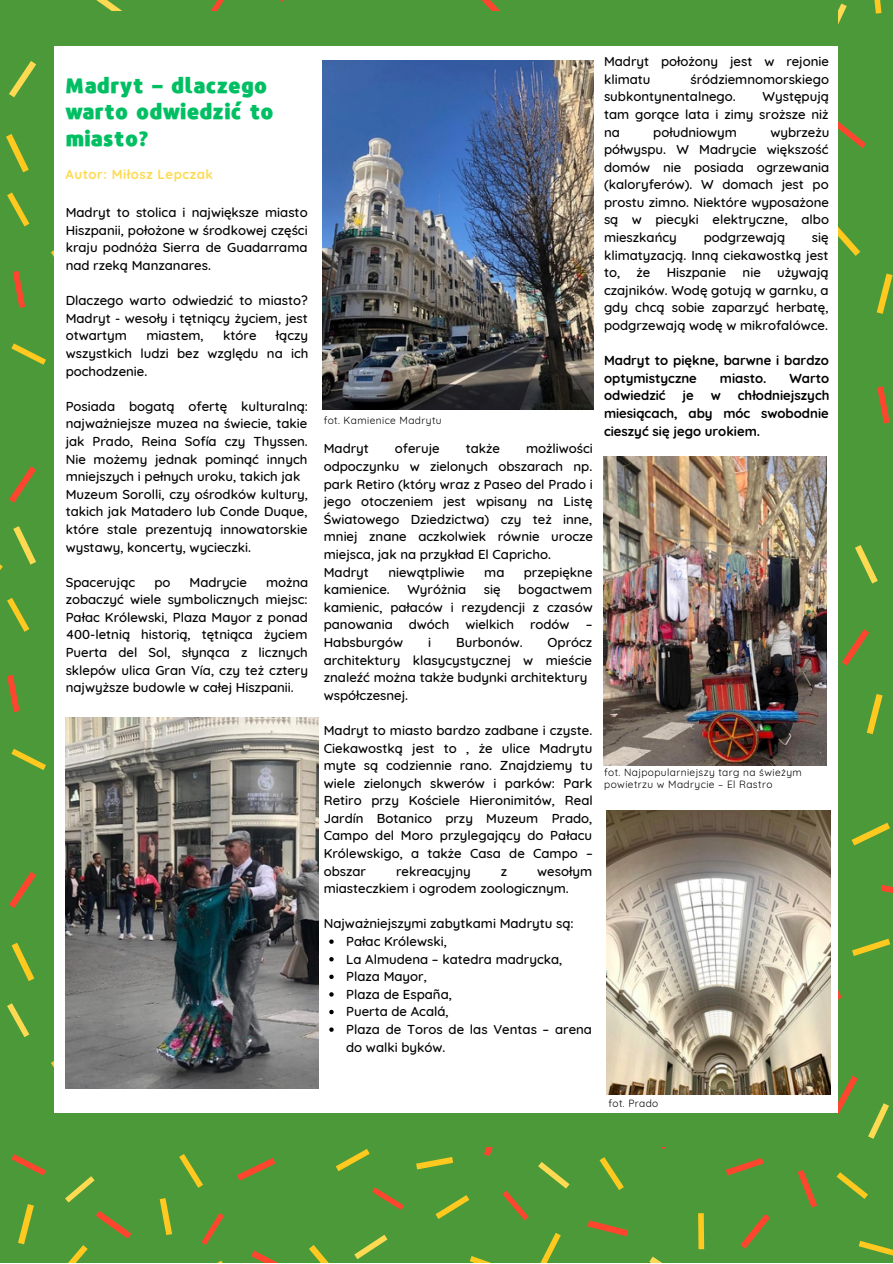
<style>
.page{position:relative;width:893px;height:1264px;background:#fff}
.page>*{position:absolute;margin:0;border:0;box-sizing:border-box;transform-origin:0 0}
.t1{font:900 20.7px/26.4px "Repo";letter-spacing:.04em;color:#00bf63}
.t2{font:500 13.2px/17.5px "Quicksand";color:#000;text-align:justify}
.t3{font:700 13.2px/17.5px "Quicksand";color:#000}
.t4{font:700 13.2px "Quicksand";letter-spacing:.04em;color:#fdda52}
.t5{font:10.2px/12.8px "Quicksand";letter-spacing:.04em;color:#000}
</style>
<div class="page">
<div style="left:0;top:0;width:892px;height:1262px;background:#4c9939"></div>
<svg style="left:13px;top:271px;width:12px;height:37px"></svg>
<svg style="left:211px;top:0;width:13px;height:11px"></svg>
<svg style="left:7px;top:675px;width:13px;height:37px"></svg>
<svg style="left:9px;top:466px;width:27px;height:37px"></svg>
<svg style="left:877px;top:386px;width:12px;height:37px"></svg>
<svg style="left:842px;top:629px;width:27px;height:36px"></svg>
<svg style="left:587px;top:1220px;width:41px;height:16px"></svg>
<svg style="left:740px;top:1214px;width:30px;height:34px"></svg>
<svg style="left:502px;top:1190px;width:26px;height:30px"></svg>
<svg style="left:837px;top:1075px;width:20px;height:38px"></svg>
<svg style="left:484px;top:1147px;width:9px;height:9px"></svg>
<svg style="left:797px;top:1170px;width:20px;height:37px"></svg>
<svg style="left:726px;top:1158px;width:37px;height:17px"></svg>
<svg style="left:9px;top:871px;width:27px;height:37px"></svg>
<svg style="left:251px;top:1250px;width:25px;height:12px"></svg>
<svg style="left:237px;top:1158px;width:38px;height:22px"></svg>
<svg style="left:372px;top:1187px;width:32px;height:22px"></svg>
<svg style="left:11px;top:1154px;width:35px;height:21px"></svg>
<svg style="left:96px;top:1210px;width:35px;height:28px"></svg>
<svg style="left:201px;top:1213px;width:23px;height:31px"></svg>
<svg style="left:481px;top:0;width:19px;height:11px"></svg>
<svg style="left:837px;top:121px;width:29px;height:27px"></svg>
<svg style="left:837px;top:961px;width:4px;height:39px"></svg>
<svg style="left:881px;top:885px;width:11px;height:8px"></svg>
<svg style="left:837px;top:756px;width:1px;height:21px"></svg>
<svg style="left:837px;top:328px;width:1px;height:21px"></svg>
<svg style="left:837px;top:1013px;width:1px;height:34px"></svg>
<svg style="left:837px;top:878px;width:1px;height:31px"></svg>
<svg style="left:9px;top:61px;width:27px;height:36px"></svg>
<svg style="left:96px;top:0;width:26px;height:11px"></svg>
<svg style="left:855px;top:545px;width:22px;height:38px"></svg>
<svg style="left:649px;top:1256px;width:12px;height:6px"></svg>
<svg style="left:7px;top:1003px;width:22px;height:34px"></svg>
<svg style="left:354px;top:1234px;width:33px;height:25px"></svg>
<svg style="left:538px;top:1162px;width:31px;height:26px"></svg>
<svg style="left:868px;top:1103px;width:21px;height:35px"></svg>
<svg style="left:65px;top:1176px;width:30px;height:26px"></svg>
<svg style="left:838px;top:4px;width:8px;height:21px"></svg>
<svg style="left:6px;top:134px;width:23px;height:38px"></svg>
<svg style="left:51px;top:233px;width:4px;height:24px"></svg>
<svg style="left:7px;top:192px;width:22px;height:35px"></svg>
<svg style="left:0;top:526px;width:36px;height:106px"></svg>
<svg style="left:11px;top:343px;width:35px;height:22px"></svg>
<svg style="left:866px;top:694px;width:16px;height:40px"></svg>
<svg style="left:876px;top:273px;width:16px;height:41px"></svg>
<svg style="left:837px;top:222px;width:23px;height:34px"></svg>
<div style="left:698px;top:1213px;width:6px;height:36px;background:#ffc91f"></div>
<svg style="left:541px;top:1233px;width:19px;height:29px"></svg>
<svg style="left:12px;top:943px;width:22px;height:38px"></svg>
<svg style="left:51px;top:1043px;width:4px;height:24px"></svg>
<svg style="left:11px;top:749px;width:35px;height:21px"></svg>
<svg style="left:469px;top:1256px;width:19px;height:6px"></svg>
<svg style="left:309px;top:1245px;width:19px;height:17px"></svg>
<svg style="left:18px;top:1204px;width:16px;height:41px"></svg>
<svg style="left:336px;top:1149px;width:33px;height:22px"></svg>
<svg style="left:599px;top:1157px;width:24px;height:33px"></svg>
<svg style="left:858px;top:1240px;width:34px;height:15px"></svg>
<svg style="left:836px;top:1172px;width:32px;height:26px"></svg>
<svg style="left:416px;top:1157px;width:37px;height:12px"></svg>
<svg style="left:435px;top:1195px;width:34px;height:23px"></svg>
<svg style="left:69px;top:1245px;width:19px;height:17px"></svg>
<svg style="left:160px;top:1198px;width:12px;height:37px"></svg>
<svg style="left:179px;top:1154px;width:24px;height:33px"></svg>
<svg style="left:874px;top:0;width:7px;height:14px"></svg>
<svg style="left:852px;top:938px;width:38px;height:18px"></svg>
<svg style="left:851px;top:822px;width:38px;height:23px"></svg>
<div style="left:55px;top:25px;width:782px;height:1108px;background:#fff"></div>
<div style="left:55px;top:1113px;width:782px;height:33px;background:#4c9939"></div>
<div style="left:55px;top:12px;width:782px;height:34px;background:#4c9939"></div>
<img style="left:65px;top:717px;width:253px;height:371px">
<img style="left:323px;top:61px;width:270px;height:348px">
<img style="left:603px;top:456px;width:223px;height:309px">
<img style="left:606px;top:810px;width:224px;height:284px">
<svg style="left:288px;top:939px;width:45px;height:22px"></svg>
<svg style="left:329px;top:974px;width:4px;height:5px"></svg>
<svg style="left:329px;top:992px;width:5px;height:23px"></svg>
<svg style="left:329px;top:1027px;width:5px;height:5px"></svg>
<h1 class="t1" style="left:66px;top:71px;width:209px">Madryt – dlaczego warto odwiedzić to miasto?</h1>
<p class="t4" style="left:65px;top:166px;width:149px">Autor: Miłosz Lepczak</p>
<p class="t2" style="left:66px;top:203px;width:243px">Madryt to stolica i największe miasto Hiszpanii, położone w środkowej części kraju podnóża Sierra de Guadarrama nad rzeką Manzanares.</p>
<p class="t2" style="left:66px;top:291px;width:244px">Dlaczego warto odwiedzić to miasto?<br>Madryt - wesoły i tętniący życiem, jest otwartym</p>
<p class="t2" style="left:66px;top:326px;width:244px;text-indent:210px">łączy wszystkich ludzi bez względu na ich pochodzenie.</p>
<p class="t2" style="left:66px;top:397px;width:244px;text-align:left">Posiada bogatą ofertę kulturalną: najważniejsze muzea na świecie, takie jak Prado, Reina Sofía czy Thyssen.<br>Nie możemy jednak pominąć innych mniejszych i pełnych uroku, takich jak Muzeum Sorolli, czy ośrodków kultury, takich jak Matadero lub Conde Duque, które stale prezentują innowatorskie wystawy, koncerty, wycieczki.</p>
<p class="t2" style="left:66px;top:573px;width:71px">Spacerując</p>
<p class="t2" style="left:154px;top:573px;width:18px">po</p>
<p class="t2" style="left:189px;top:573px;width:59px">Madrycie</p>
<p class="t2" style="left:146px;top:326px;width:59px">miastem,</p>
<p class="t2" style="left:223px;top:326px;width:35px">które</p>
<p class="t2" style="left:66px;top:573px;width:244px;text-indent:200px">można zobaczyć wiele symbolicznych miejsc:<br>Pałac Królewski, Plaza Mayor z ponad 400-letnią historią, tętniąca życiem Puerta del Sol, słynąca z licznych sklepów ulica Gran Vía, czy też cztery najwyższe budowle w całej Hiszpanii.</p>
<p class="t5" style="left:324px;top:414px;width:119px">fot. Kamienice Madrytu</p>
<p class="t2" style="left:324px;top:439px;width:271px;text-align:left;text-indent:202px">możliwości odpoczynku w zielonych obszarach np. park Retiro (który wraz z Paseo del Prado i jego otoczeniem jest wpisany na Listę<br>Światowego Dziedzictwa) czy też inne, mniej znane aczkolwiek równie urocze miejsca, jak na przykład El Capricho.<br>Madryt</p>
<p class="t2" style="left:324px;top:439px;width:47px">Madryt</p>
<p class="t2" style="left:395px;top:439px;width:46px">oferuje</p>
<p class="t2" style="left:465px;top:439px;width:36px">także</p>
<p class="t2" style="left:388px;top:563px;width:78px">niewątpliwie</p>
<p class="t2" style="left:484px;top:563px;width:22px">ma</p>
<p class="t2" style="left:524px;top:563px;width:70px">przepiękne</p>
<p class="t2" style="left:324px;top:580px;width:270px;text-indent:194px">bogactwem kamienic, pałaców i rezydencji z czasów panowania dwóch wielkich rodów – Habsburgów</p>
<p class="t2" style="left:324px;top:580px;width:68px">kamienice.</p>
<p class="t2" style="left:407px;top:580px;width:60px">Wyróżnia</p>
<p class="t2" style="left:484px;top:580px;width:18px">się</p>
<p class="t2" style="left:428px;top:633px;width:4px">i</p>
<p class="t2" style="left:456px;top:633px;width:68px">Burbonów.</p>
<p class="t2" style="left:324px;top:633px;width:270px;text-align:left;text-indent:224px">Oprócz architektury klasycystycznej w mieście znaleźć można także budynki architektury współczesnej.</p>
<p class="t2" style="left:324px;top:721px;width:271px">Madryt to miasto bardzo zadbane i czyste.<br>Ciekawostką jest to , że ulice Madrytu myte są codziennie rano. Znajdziemy tu wiele zielonych skwerów i parków: Park Retiro przy Kościele Hieronimitów, Real Jardín Botanico przy Muzeum Prado, Campo del Moro przylegający do Pałacu Królewskigo, a także Casa de Campo – obszar</p>
<p class="t2" style="left:324px;top:862px;width:270px;text-indent:213px">wesołym miasteczkiem i ogrodem zoologicznym.</p>
<p class="t2" style="left:324px;top:914px;width:251px">Najważniejszymi zabytkami Madrytu są:</p>
<p class="t2" style="left:396px;top:862px;width:76px">rekreacyjny</p>
<p class="t2" style="left:501px;top:862px;width:8px">z</p>
<p class="t2" style="left:346px;top:932px;width:247px;text-align:left">Pałac Królewski,<br>La Almudena – katedra madrycka,<br>Plaza Mayor,<br>Plaza de España,<br>Puerta de Acalá,<br>Plaza de Toros de las Ventas – arena do walki byków.</p>
<p class="t2" style="left:604px;top:52px;width:226px">Madryt położony jest w rejonie klimatu</p>
<p class="t2" style="left:604px;top:70px;width:226px;text-indent:86px">śródziemnomorskiego subkontynentalnego.</p>
<p class="t2" style="left:604px;top:88px;width:226px;text-indent:158px">Występują tam gorące lata i zimy sroższe niż na</p>
<p class="t2" style="left:604px;top:123px;width:227px;text-indent:166px">wybrzeżu półwyspu. W Madrycie większość domów nie posiada ogrzewania (kaloryferów). W domach jest po prostu zimno. Niektóre wyposażone są w piecyki elektryczne, albo mieszkańcy</p>
<p class="t2" style="left:653px;top:123px;width:85px">południowym</p>
<p class="t2" style="left:703px;top:228px;width:83px">podgrzewają</p>
<p class="t2" style="left:604px;top:228px;width:226px;text-indent:208px">się klimatyzacją. Inną ciekawostką jest to, że Hiszpanie nie używają czajników. Wodę gotują w garnku, a gdy chcą sobie zaparzyć herbatę, podgrzewają wodę w mikrofalówce.</p>
<p class="t3" style="left:604px;top:351px;width:226px">Madryt to piękne, barwne i bardzo optymistyczne</p>
<p class="t3" style="left:719px;top:369px;width:48px">miasto.</p>
<p class="t3" style="left:789px;top:369px;width:41px">Warto</p>
<p class="t3" style="left:604px;top:387px;width:63px">odwiedzić</p>
<p class="t3" style="left:682px;top:387px;width:13px">je</p>
<p class="t3" style="left:710px;top:387px;width:12px">w</p>
<p class="t3" style="left:604px;top:387px;width:227px;text-align:justify;text-indent:134px">chłodniejszych miesiącach, aby móc swobodnie cieszyć się jego urokiem.</p>
<p class="t5" style="left:604px;top:765px;width:199px">fot. Najpopularniejszy targ na świeżym powietrzu w Madrycie – El Rastro</p>
<p class="t5" style="left:608px;top:1096px;width:51px">fot. Prado</p>
</div>
